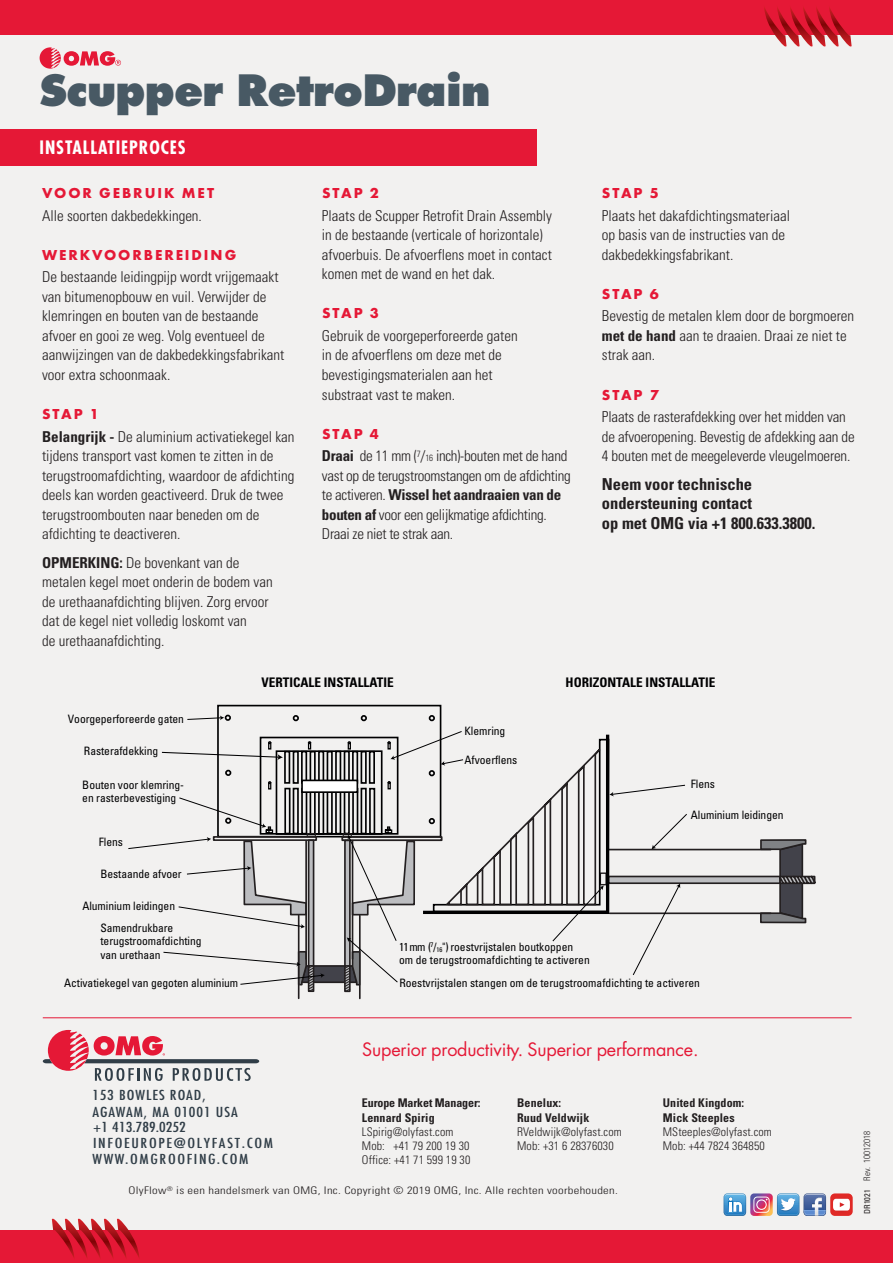
<style>
.page{position:relative;width:893px;height:1263px;background:#f2f1f0}
.page>*{position:absolute;margin:0;border:0;box-sizing:border-box;transform-origin:0 0}
.t1{font:800 42px "Futura";letter-spacing:-.02em;color:#485964}
.t2{font:18px "Futura";letter-spacing:-.01em;color:#e51836}
.t3{font:700 condensed 18px "Futura";letter-spacing:.05em;color:#fff}
.Body{font:700 condensed 16.5px/19.5px "Univers";color:#231f20}
.Body-2{font:300 condensed 15px/19.5px "Univers";color:#231f20}
.Body-3{font:300 condensed 15px/19.5px "Univers";letter-spacing:-.02em;color:#231f20}
.Subhead{font:700 15px "Futura PT";letter-spacing:.13em;color:#e51836}
.t4{font:condensed 13.5px/15.8px "Futura";letter-spacing:.06em;color:#313e48;scale:1.2 1}
.t5{font:500 condensed 13.5px "Futura";letter-spacing:.1em;color:#313e48;scale:1.2 1}
.t6{font:700 condensed 13.2px "Univers";color:#000001}
.t7{font:300 condensed 12px/14.2px "Univers";letter-spacing:.01em;color:#231f20}
.t8{font:700 condensed 12px/14.2px "Univers";letter-spacing:.01em;color:#231f20}
.t9{font:700 condensed 12px/14.2px "Univers";letter-spacing:-.01em;color:#231f20}
.t10{font:condensed 11.55px/13.2px "Univers";letter-spacing:-.005em;color:#000001}
.t11{font:300 condensed 10.5px "Univers";letter-spacing:.025em;color:#231f20;scale:1.2 1}
.t12{font:300 condensed 9px "Univers";color:#231f20}
.s1{font-weight:700}
.s2{font-size:9px}
.s3{font-size:6.75px}
.s4{font-weight:400;font-size:8.25px}
</style>
<div class="page">
<div style="left:0;top:1230px;width:893px;height:33px;background:#e51836"></div>
<svg style="left:52px;top:1219px;width:87px;height:39px"></svg>
<div style="left:0;top:129px;width:537px;height:36px;background:#e51836"></div>
<div style="left:0;top:0;width:893px;height:35px;background:#e51836"></div>
<svg style="left:764px;top:7px;width:88px;height:39px"></svg>
<svg style="left:40px;top:47px;width:81px;height:22px"></svg>
<svg style="left:43px;top:1030px;width:216px;height:51px"></svg>
<hr style="left:43px;top:1017px;width:809px;height:1px;background:#e51836">
<img style="left:724px;top:1193px;width:129px;height:23px">
<hr style="left:298px;top:915px;width:1px;height:83px;background:#231f20">
<hr style="left:359px;top:915px;width:2px;height:83px;background:#231f20">
<svg style="left:688px;top:876px;width:71px;height:8px"></svg>
<svg style="left:759px;top:839px;width:57px;height:85px"></svg>
<hr style="left:610px;top:912px;width:161px;height:2px;background:#231f20">
<hr style="left:608px;top:849px;width:163px;height:1px;background:#231f20">
<svg style="left:128px;top:704px;width:560px;height:288px"></svg>
<h1 class="t1" style="left:39px;top:64px;width:453px">Scupper RetroDrain</h1>
<p class="t3" style="left:40px;top:136px;width:148px">INSTALLATIEPROCES</p>
<p class="Subhead" style="left:42px;top:184px;width:174px">VOOR GEBRUIK MET</p>
<p class="Body-2" style="left:42px;top:206px;width:161px">Alle soorten dakbedekkingen.</p>
<p class="Subhead" style="left:42px;top:245px;width:196px">WERKVOORBEREIDING</p>
<p class="Body-2" style="left:42px;top:267px;width:244px">De bestaande leidingpijp wordt vrijgemaakt van bitumenopbouw en vuil. Verwijder de klemringen en bouten van de bestaande afvoer en gooi ze weg. Volg eventueel de aanwijzingen van de dakbedekkingsfabrikant voor extra schoonmaak.</p>
<p class="Subhead" style="left:42px;top:404px;width:58px">STAP 1</p>
<p class="Body-2" style="left:42px;top:426px;width:254px"><span class="s1">Belangrijk -</span> De aluminium activatiekegel kan tijdens transport vast komen te zitten in de terugstroomafdichting, waardoor de afdichting deels kan worden geactiveerd. Druk de twee terugstroombouten naar beneden om de afdichting te deactiveren.</p>
<p class="Body-2" style="left:42px;top:552px;width:232px"><span class="s1">OPMERKING:</span> De bovenkant van de metalen kegel moet onderin de bodem van de urethaanafdichting blijven. Zorg ervoor dat de kegel niet volledig loskomt van<br>de urethaanafdichting.</p>
<p class="Subhead" style="left:322px;top:184px;width:58px">STAP 2</p>
<p class="Body-2" style="left:322px;top:206px;width:231px">Plaats de Scupper Retrofit Drain Assembly in de bestaande (verticale of horizontale) afvoerbuis. De afvoerflens moet in contact komen met de wand en het dak.</p>
<p class="Subhead" style="left:322px;top:304px;width:58px">STAP 3</p>
<p class="Body-2" style="left:322px;top:326px;width:197px">Gebruik de voorgeperforeerde gaten in de afvoerflens om deze met de bevestigingsmaterialen aan het substraat vast te maken.</p>
<p class="Subhead" style="left:322px;top:424px;width:58px">STAP 4</p>
<p class="Body-3" style="left:322px;top:446px;width:250px"><span class="s1">Draai</span> de 11 mm (<sup>7</sup>/<span class="s2">16</span> inch)-bouten met de hand vast op de terugstroomstangen om de afdichting te activeren. <span class="s1">Wissel het aandraaien van de bouten af</span> voor een gelijkmatige afdichting.<br>Draai ze niet te strak aan.</p>
<p class="Subhead" style="left:602px;top:184px;width:58px">STAP 5</p>
<p class="Body-2" style="left:602px;top:206px;width:190px">Plaats het dakafdichtingsmateriaal op basis van de instructies van de dakbedekkingsfabrikant.</p>
<p class="Subhead" style="left:602px;top:284px;width:58px">STAP 6</p>
<p class="Body-2" style="left:602px;top:306px;width:254px">Bevestig de metalen klem door de borgmoeren <span class="s1">met de hand</span> aan te draaien. Draai ze niet te strak aan.</p>
<p class="Subhead" style="left:602px;top:385px;width:58px">STAP 7</p>
<p class="Body-2" style="left:602px;top:407px;width:254px">Plaats de rasterafdekking over het midden van de afvoeropening. Bevestig de afdekking aan de<br>4 bouten met de meegeleverde vleugelmoeren.</p>
<p class="Body" style="left:602px;top:474px;width:215px">Neem voor technische ondersteuning contact<br>op met OMG via +1 800.633.3800.</p>
<p class="t10" style="left:68px;top:712px;width:118px">Voorgeperforeerde gaten</p>
<p class="t10" style="left:84px;top:744px;width:76px">Rasterafdekking</p>
<p class="t10" style="left:82px;top:778px;width:103px">Bouten voor klemring&shy;en rasterbevestiging</p>
<p class="t10" style="left:99px;top:835px;width:26px">Flens</p>
<p class="t10" style="left:101px;top:867px;width:83px">Bestaande afvoer</p>
<p class="t10" style="left:82px;top:899px;width:94px">Aluminium leidingen</p>
<p class="t10" style="left:101px;top:921px;width:103px">Samendrukbare terugstroomafdichting van urethaan</p>
<p class="t10" style="left:64px;top:976px;width:176px">Activatiekegel van gegoten aluminium</p>
<p class="t6" style="left:261px;top:674px;width:134px">VERTICALE INSTALLATIE</p>
<p class="t6" style="left:566px;top:674px;width:151px">HORIZONTALE INSTALLATIE</p>
<p class="t10" style="left:465px;top:724px;width:42px">Klemring</p>
<p class="t10" style="left:465px;top:753px;width:54px">Afvoerflens</p>
<p class="t10" style="left:399px;top:940px;width:192px">11 mm (<sup>7</sup>/<span class="s3">16</span>") roestvrijstalen boutkoppen om de terugstroomafdichting te activeren</p>
<p class="t10" style="left:691px;top:777px;width:26px">Flens</p>
<p class="t10" style="left:691px;top:808px;width:94px">Aluminium leidingen</p>
<p class="t10" style="left:399px;top:976px;width:302px">Roestvrijstalen stangen om de terugstroomafdichting te activeren</p>
<p class="t2" style="left:362px;top:1036px;width:338px">Superior productivity. Superior performance.</p>
<p class="t4" style="left:92px;top:1087px;width:123px">153 BOWLES ROAD,<br>AGAWAM, MA 01001 USA +1 413.789.0252</p>
<p class="t5" style="left:93px;top:1150px;width:131px">WWW.OMGROOFING.COM</p>
<p class="t11" style="left:128px;top:1184px;width:409px">OlyFlow<sup>®</sup> is een handelsmerk van OMG, Inc. Copyright © 2019 OMG, Inc. Alle rechten voorbehouden.</p>
<p class="t8" style="left:517px;top:1096px;width:74px">Benelux:<br>Ruud Veldwijk</p>
<p class="t7" style="left:517px;top:1124px;width:106px">RVeldwijk@olyfast.com<br>Mob: +31 6 28376030</p>
<p class="t9" style="left:362px;top:1096px;width:120px">Europe Market Manager:<br>Lennard Spirig</p>
<p class="t7" style="left:362px;top:1124px;width:110px">LSpirig@olyfast.com<br>Mob: +41 79 200 19 30<br>Office: +41 71 599 19 30</p>
<p class="t5" style="left:93px;top:1135px;width:151px">INFOEUROPE@OLYFAST.COM</p>
<p class="t8" style="left:663px;top:1096px;width:83px">United Kingdom:<br>Mick Steeples</p>
<p class="t7" style="left:663px;top:1124px;width:111px">MSteeples@olyfast.com<br>Mob: +44 7824 364850</p>
<p class="t12" style="left:861px;top:1214px;width:84px;rotate:-90deg"><span class="s4">DR1021</span> Rev. 10012018</p>
</div>
